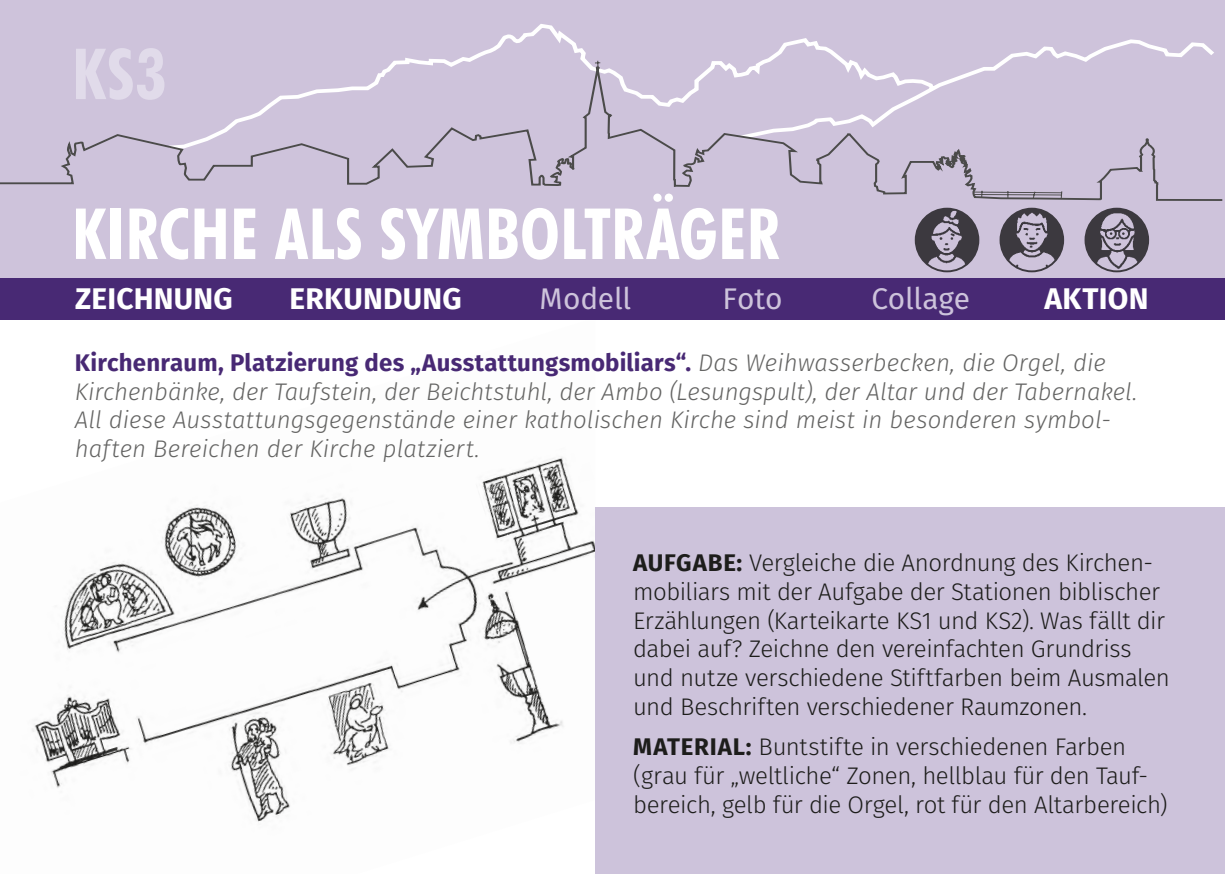
<style>
.page{position:relative;width:1225px;height:874px;background:#fff}
.page>*{position:absolute;margin:0;border:0;box-sizing:border-box;transform-origin:0 0}
.t1{font:700 condensed 70.8px "Futura BT";letter-spacing:.005em;color:#fff}
.t2{font:700 condensed 70.8px "Futura BT";color:#e1dbea}
.t3{font:700 29.8px "Fira Sans";letter-spacing:.01em;color:#fff}
.t4{font:29.8px "Fira Sans";letter-spacing:-.005em;color:#cdc3db}
.t5{font:300 24px/28.8px "Fira Sans";letter-spacing:-.02em;color:#1d1d1b}
.t6{font:italic 300 24px/28.8px "Fira Sans";color:#646463}
.s1{font-weight:700;font-style:normal;color:#482974}
.s2{font-weight:700}
</style>
<div class="page">
<img style="left:32px;top:457px;width:563px;height:365px">
<div style="left:595px;top:507px;width:630px;height:366px;background:#cdc3db"></div>
<div style="left:0;top:0;width:1225px;height:284px;background:#cec3db"></div>
<svg style="left:390px;top:24px;width:824px;height:41px"></svg>
<svg style="left:594px;top:60px;width:469px;height:5px"></svg>
<svg style="left:0;top:65px;width:1223px;height:190px"></svg>
<div style="left:0;top:278px;width:1225px;height:42px;background:#482974"></div>
<img style="left:1000px;top:208px;width:63px;height:63px;border-radius:31px">
<div style="left:999px;top:207px;width:65px;height:65px;border:2px solid #4b4b4a;border-radius:50%"></div>
<img style="left:915px;top:208px;width:63px;height:63px;border-radius:31px">
<div style="left:914px;top:207px;width:65px;height:65px;border:2px solid #4b4b4a;border-radius:50%"></div>
<img style="left:1085px;top:208px;width:63px;height:63px;border-radius:31px">
<div style="left:1084px;top:207px;width:65px;height:65px;border:2px solid #4b4b4a;border-radius:50%"></div>
<h1 class="t2" style="left:72px;top:31px;width:96px">KS3</h1>
<h1 class="t1" style="left:72px;top:191px;width:708px">KIRCHE ALS SYMBOLTRÄGER</h1>
<p class="t3" style="left:75px;top:277px;width:159px">ZEICHNUNG</p>
<p class="t3" style="left:289px;top:277px;width:174px">ERKUNDUNG</p>
<p class="t4" style="left:539px;top:277px;width:93px">Modell</p>
<p class="t4" style="left:722px;top:277px;width:61px">Foto</p>
<p class="t4" style="left:871px;top:277px;width:101px">Collage</p>
<p class="t3" style="left:1044px;top:277px;width:106px">AKTION</p>
<p class="t6" style="left:75px;top:349px;width:1064px"><span class="s1">Kirchenraum, Platzierung des „Ausstattungsmobiliars“.</span> Das Weihwasserbecken, die Orgel, die Kirchenbänke, der Taufstein, der Beichtstuhl, der Ambo (Lesungspult), der Altar und der Tabernakel.<br>All diese Ausstattungsgegenstände einer katholischen Kirche sind meist in besonderen symbol&shy;haften Bereichen der Kirche platziert.</p>
<p class="t5" style="left:633px;top:549px;width:538px"><span class="s2">AUFGABE:</span> Vergleiche die Anordnung des Kirchen&shy;mobiliars mit der Aufgabe der Stationen biblischer Erzählungen (Karteikarte KS1 und KS2). Was fällt dir dabei auf? Zeichne den vereinfachten Grundriss und nutze verschiedene Stiftfarben beim Ausmalen und Beschriften verschiedener Raumzonen.</p>
<p class="t5" style="left:633px;top:733px;width:536px"><span class="s2">MATERIAL:</span> Buntstifte in verschiedenen Farben (grau für „weltliche“ Zonen, hellblau für den Tauf&shy;bereich, gelb für die Orgel, rot für den Altarbereich)</p>
</div>
